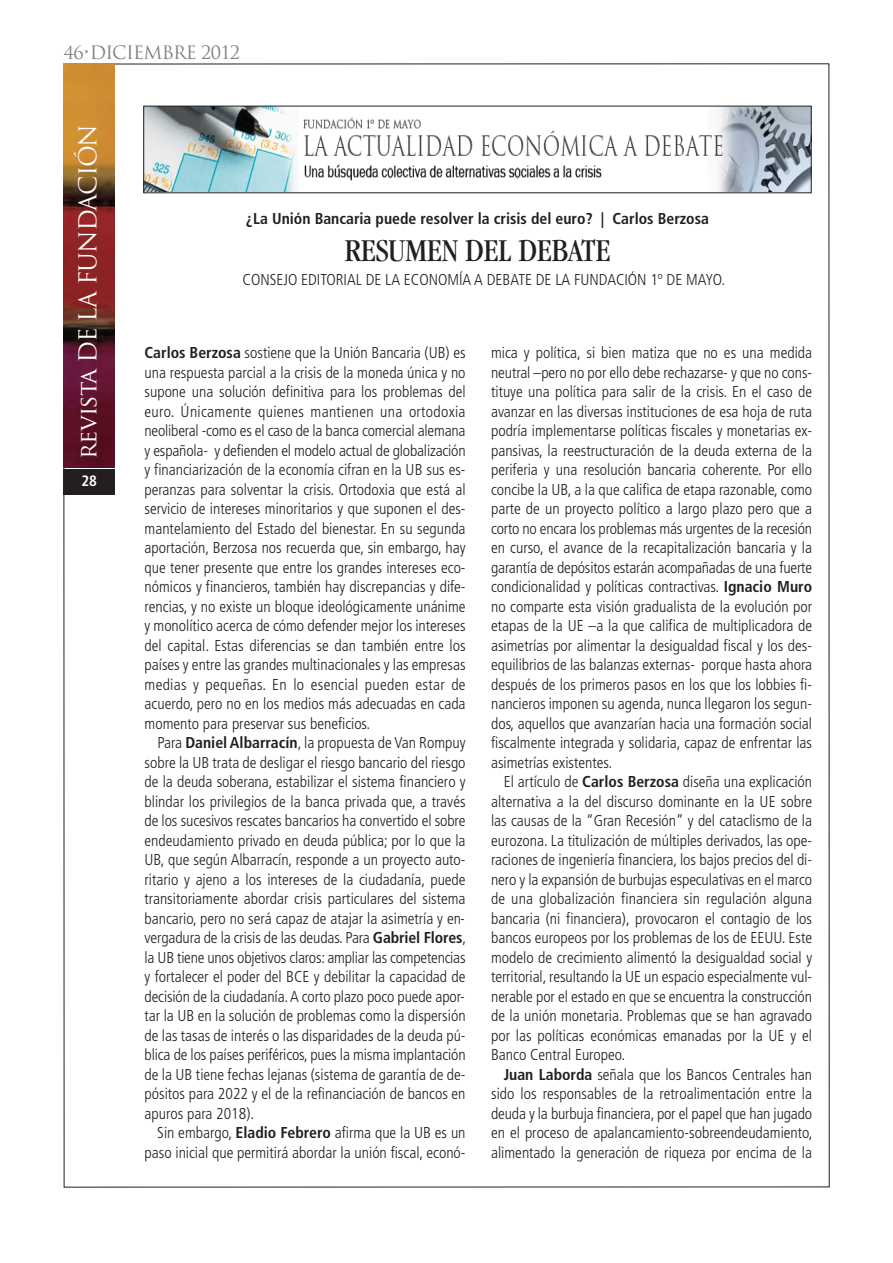
<style>
.page{position:relative;width:893px;height:1263px;background:#fff}
.page>*{position:absolute;margin:0;border:0;box-sizing:border-box;transform-origin:0 0}
.t1{font:condensed 33px "Garamond";color:#231f20}
.t2{font:24px "Trajan Pro";letter-spacing:-.04em;color:#fff}
.t3{font:18px "Trajan Pro";letter-spacing:-.04em;color:#807f7d}
.t4{font:300 condensed 15.75px/19.5px "Frutiger";color:#231f20;text-align:justify}
.t5{font:700 condensed 15.75px "Frutiger";color:#231f20}
.t6{font:700 condensed 15px "Frutiger";color:#fff}
.s1{font-weight:700}
</style>
<div class="page">
<div style="left:64px;top:469px;width:51px;height:25px;background:#231f20"></div>
<img style="left:64px;top:64px;width:51px;height:404px">
<img style="left:146px;top:108px;width:663px;height:83px">
<p class="t3" style="left:64px;top:46px;width:178px">46•DICIEMBRE 2012</p>
<h2 class="t2" style="left:79px;top:459px;width:336px;rotate:-90deg">revista DE LA FUNDACIÓN</h2>
<p class="t6" style="left:81px;top:474px;width:17px">28</p>
<p class="t5" style="left:246px;top:212px;width:465px">¿La Unión Bancaria puede resolver la crisis del euro? | Carlos Berzosa</p>
<h1 class="t1" style="left:345px;top:238px;width:267px">RESUMEN DEL DEBATE</h1>
<p class="t4" style="left:243px;top:271px;width:484px">CONSEJO EDITORIAL DE LA ECONOMÍA A DEBATE DE LA FUNDACIÓN 1º DE MAYO.</p>
<p class="t4" style="left:145px;top:344px;width:323px"><span class="s1">Carlos Berzosa</span> sostiene que la Unión Bancaria (UB) es una respuesta parcial a la crisis de la moneda única y no supone una solución definitiva para los problemas del euro. Únicamente quienes mantienen una ortodoxia neoliberal -como es el caso de la banca comercial alemana y española- y defienden el modelo actual de globalización y financiarización de la economía cifran en la UB sus es&shy;peranzas para solventar la crisis. Ortodoxia que está al servicio de intereses minoritarios y que suponen el des&shy;mantelamiento del Estado del bienestar. En su segunda aportación, Berzosa nos recuerda que, sin embargo, hay que tener presente que entre los grandes intereses eco&shy;nómicos y financieros, también hay discrepancias y dife&shy;rencias, y no existe un bloque ideológicamente unánime y monolítico acerca de cómo defender mejor los intereses del capital. Estas diferencias se dan también entre los países y entre las grandes multinacionales y las empresas medias y pequeñas. En lo esencial pueden estar de acuerdo, pero no en los medios más adecuadas en cada momento para preservar sus beneficios.</p>
<p class="t4" style="left:145px;top:734px;width:323px;text-indent:13px">Para <span class="s1">Daniel Albarracín</span>, la propuesta de Van Rompuy sobre la UB trata de desligar el riesgo bancario del riesgo de la deuda soberana, estabilizar el sistema financiero y blindar los privilegios de la banca privada que, a través de los sucesivos rescates bancarios ha convertido el sobre endeudamiento privado en deuda pública; por lo que la UB, que según Albarracín, responde a un proyecto auto&shy;ritario y ajeno a los intereses de la ciudadanía, puede transitoriamente abordar crisis particulares del sistema bancario, pero no será capaz de atajar la asimetría y en&shy;vergadura de la crisis de las deudas. Para <span class="s1">Gabriel Flores</span>, la UB tiene unos objetivos claros: ampliar las competencias y fortalecer el poder del BCE y debilitar la capacidad de decisión de la ciudadanía.A corto plazo poco puede apor&shy;tar la UB en la solución de problemas como la dispersión de las tasas de interés o las disparidades de la deuda pú&shy;blica de los países periféricos, pues la misma implantación de la UB tiene fechas lejanas (sistema de garantía de de&shy;pósitos para 2022 y el de la refinanciación de bancos en apuros para 2018).</p>
<p class="t4" style="left:145px;top:1124px;width:323px;text-align:right">Sin embargo, <span class="s1">Eladio Febrero</span> afirma que la UB es un paso inicial que permitirá abordar la unión fiscal, econó-</p>
<p class="t4" style="left:491px;top:344px;width:323px">mica y política, si bien matiza que no es una medida neutral –pero no por ello debe rechazarse- y que no cons&shy;tituye una política para salir de la crisis. En el caso de avanzar en las diversas instituciones de esa hoja de ruta podría implementarse políticas fiscales y monetarias ex&shy;pansivas, la reestructuración de la deuda externa de la periferia y una resolución bancaria coherente. Por ello concibe la UB, a la que califica de etapa razonable, como parte de un proyecto político a largo plazo pero que a corto no encara los problemas más urgentes de la recesión en curso, el avance de la recapitalización bancaria y la garantía de depósitos estarán acompañadas de una fuerte condicionalidad y políticas contractivas. <span class="s1">Ignacio Muro </span>no comparte esta visión gradualista de la evolución por etapas de la UE –a la que califica de multiplicadora de asimetrías por alimentar la desigualdad fiscal y los des&shy;equilibrios de las balanzas externas- porque hasta ahora después de los primeros pasos en los que los lobbies fi&shy;nancieros imponen su agenda, nunca llegaron los segun&shy;dos, aquellos que avanzarían hacia una formación social fiscalmente integrada y solidaria, capaz de enfrentar las asimetrías existentes.</p>
<p class="t4" style="left:491px;top:773px;width:323px;text-indent:13px">El artículo de <span class="s1">Carlos Berzosa</span> diseña una explicación alternativa a la del discurso dominante en la UE sobre las causas de la “Gran Recesión” y del cataclismo de la eurozona. La titulización de múltiples derivados, las ope&shy;raciones de ingeniería financiera, los bajos precios del di&shy;nero y la expansión de burbujas especulativas en el marco de una globalización financiera sin regulación alguna bancaria (ni financiera), provocaron el contagio de los bancos europeos por los problemas de los de EEUU. Este modelo de crecimiento alimentó la desigualdad social y territorial, resultando la UE un espacio especialmente vul&shy;nerable por el estado en que se encuentra la construcción de la unión monetaria. Problemas que se han agravado por las políticas económicas emanadas por la UE y el Banco Central Europeo.</p>
<p class="t4" style="left:491px;top:1066px;width:323px;text-indent:13px"><span class="s1">Juan Laborda</span> señala que los Bancos Centrales han sido los responsables de la retroalimentación entre la deuda y la burbuja financiera, por el papel que han jugado en el proceso de apalancamiento-sobreendeudamiento, alimentado la generación de riqueza por encima de la</p>
</div>
